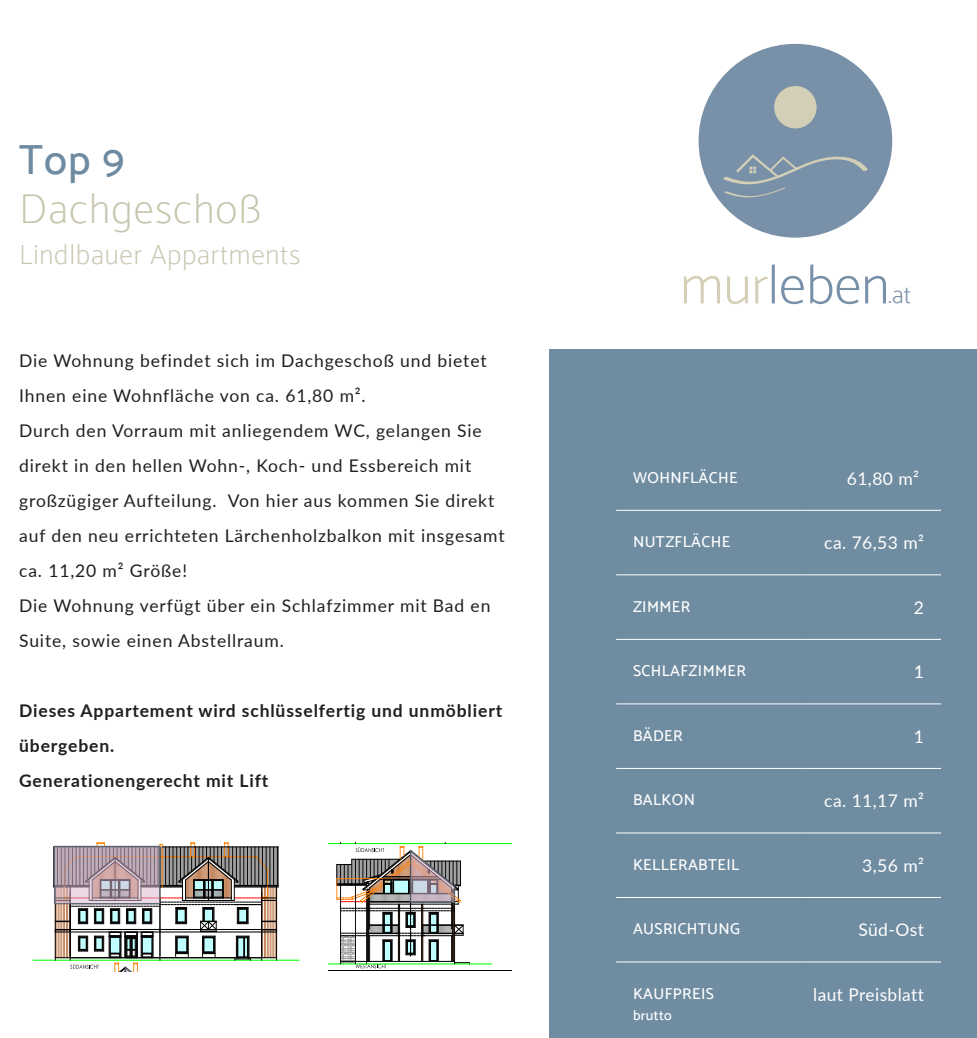
<style>
.page{position:relative;width:977px;height:1038px;background:#fff}
.page>*{position:absolute;margin:0;border:0;box-sizing:border-box;transform-origin:0 0}
.t1{font:200 55.3px "Catamaran";color:#7890a8}
.t2{font:100 42px "Catamaran";letter-spacing:.025em;color:#c8c5af}
.t3{font:500 42px "Catamaran";color:#6e8ba1}
.t4{font:100 28px "Catamaran";letter-spacing:.025em;color:#c8c5af}
.t5{font:17.5px/35px "Lato";letter-spacing:.05em;color:#231f20}
.t6{font:700 17.5px/35px "Lato";letter-spacing:.05em;color:#231f20}
.t7{font:17.5px "Lato";letter-spacing:.025em;color:#fff}
.t8{font:500 15.75px "Catamaran";letter-spacing:.025em;color:#fff}
.t9{font:500 14px "Catamaran";letter-spacing:.025em;color:#fff}
.s1{color:#d3ceb6}
.s2{font-size:25.03px}
</style>
<div class="page">
<div style="left:698px;top:44px;width:194px;height:193px;background:#7890a8;border-radius:50%"></div>
<svg style="left:774px;top:86px;width:43px;height:43px"></svg>
<svg style="left:723px;top:154px;width:145px;height:43px"></svg>
<div style="left:549px;top:349px;width:428px;height:688px;background:#6f8ca1"></div>
<hr style="left:616px;top:961px;width:186px;height:1px;background:#fff">
<hr style="left:802px;top:961px;width:139px;height:1px;background:#fff">
<hr style="left:616px;top:510px;width:186px;height:1px;background:#fff">
<hr style="left:802px;top:510px;width:139px;height:1px;background:#fff">
<hr style="left:616px;top:574px;width:186px;height:1px;background:#fff">
<hr style="left:802px;top:574px;width:139px;height:1px;background:#fff">
<hr style="left:616px;top:639px;width:186px;height:1px;background:#fff">
<hr style="left:802px;top:639px;width:139px;height:1px;background:#fff">
<hr style="left:616px;top:703px;width:186px;height:1px;background:#fff">
<hr style="left:802px;top:703px;width:139px;height:1px;background:#fff">
<hr style="left:616px;top:768px;width:186px;height:1px;background:#fff">
<hr style="left:802px;top:768px;width:139px;height:1px;background:#fff">
<hr style="left:616px;top:832px;width:186px;height:1px;background:#fff">
<hr style="left:802px;top:832px;width:139px;height:1px;background:#fff">
<hr style="left:616px;top:897px;width:186px;height:1px;background:#fff">
<hr style="left:802px;top:897px;width:139px;height:1px;background:#fff">
<hr style="left:33px;top:959px;width:266px;height:1px;background:#0f0">
<hr style="left:278px;top:846px;width:1px;height:40px;background:#000">
<hr style="left:53px;top:846px;width:1px;height:40px;background:#000">
<svg style="left:54px;top:842px;width:224px;height:130px"></svg>
<hr style="left:328px;top:843px;width:184px;height:1px;background:#0f0">
<hr style="left:328px;top:970px;width:184px;height:1px;background:#000">
<hr style="left:328px;top:963px;width:164px;height:1px;background:#0f0">
<svg style="left:336px;top:842px;width:134px;height:126px"></svg>
<p class="t3" style="left:19px;top:135px;width:106px">Top 9</p>
<p class="t2" style="left:19px;top:184px;width:244px">Dachgeschoß</p>
<p class="t4" style="left:19px;top:238px;width:283px">Lindlbauer Appartments</p>
<p class="t5" style="left:19px;top:342px;width:469px">Die Wohnung befindet sich im Dachgeschoß und bietet<br>Ihnen eine Wohnfläche von ca. 61,80 m².</p>
<p class="t5" style="left:19px;top:412px;width:487px">Durch den Vorraum mit anliegendem WC, gelangen Sie direkt in den hellen Wohn-, Koch- und Essbereich mit großzügiger Aufteilung. Von hier aus kommen Sie direkt auf den neu errichteten Lärchenholzbalkon mit insgesamt ca. 11,20 m² Größe!</p>
<p class="t5" style="left:19px;top:587px;width:473px">Die Wohnung verfügt über ein Schlafzimmer mit Bad en<br>Suite, sowie einen Abstellraum.</p>
<p class="t6" style="left:19px;top:692px;width:485px">Dieses Appartement wird schlüsselfertig und unmöbliert übergeben.</p>
<p class="t6" style="left:19px;top:762px;width:251px">Generationengerecht mit Lift</p>
<h1 class="t1" style="left:680px;top:252px;width:232px"><span class="s1">mur</span>leben<span class="s2">.at</span></h1>
<p class="t8" style="left:633px;top:468px;width:106px">WOHNFLÄCHE</p>
<p class="t7" style="left:847px;top:465px;width:74px">61,80 m²</p>
<p class="t8" style="left:633px;top:532px;width:99px">NUTZFLÄCHE</p>
<p class="t7" style="left:824px;top:530px;width:101px">ca. 76,53 m²</p>
<p class="t8" style="left:633px;top:597px;width:59px">ZIMMER</p>
<p class="t7" style="left:914px;top:594px;width:12px">2</p>
<p class="t8" style="left:633px;top:661px;width:114px">SCHLAFZIMMER</p>
<p class="t7" style="left:914px;top:659px;width:12px">1</p>
<p class="t8" style="left:633px;top:726px;width:51px">BÄDER</p>
<p class="t7" style="left:914px;top:723px;width:12px">1</p>
<p class="t8" style="left:633px;top:790px;width:64px">BALKON</p>
<p class="t7" style="left:824px;top:788px;width:101px">ca. 11,17 m²</p>
<p class="t8" style="left:633px;top:855px;width:108px">KELLERABTEIL</p>
<p class="t7" style="left:862px;top:852px;width:63px">3,56 m²</p>
<p class="t8" style="left:633px;top:919px;width:109px">AUSRICHTUNG</p>
<p class="t7" style="left:858px;top:917px;width:67px">Süd-Ost</p>
<p class="t8" style="left:633px;top:984px;width:83px">KAUFPREIS</p>
<p class="t9" style="left:633px;top:1006px;width:40px">brutto</p>
<p class="t7" style="left:813px;top:981px;width:112px">laut Preisblatt</p>
</div>
